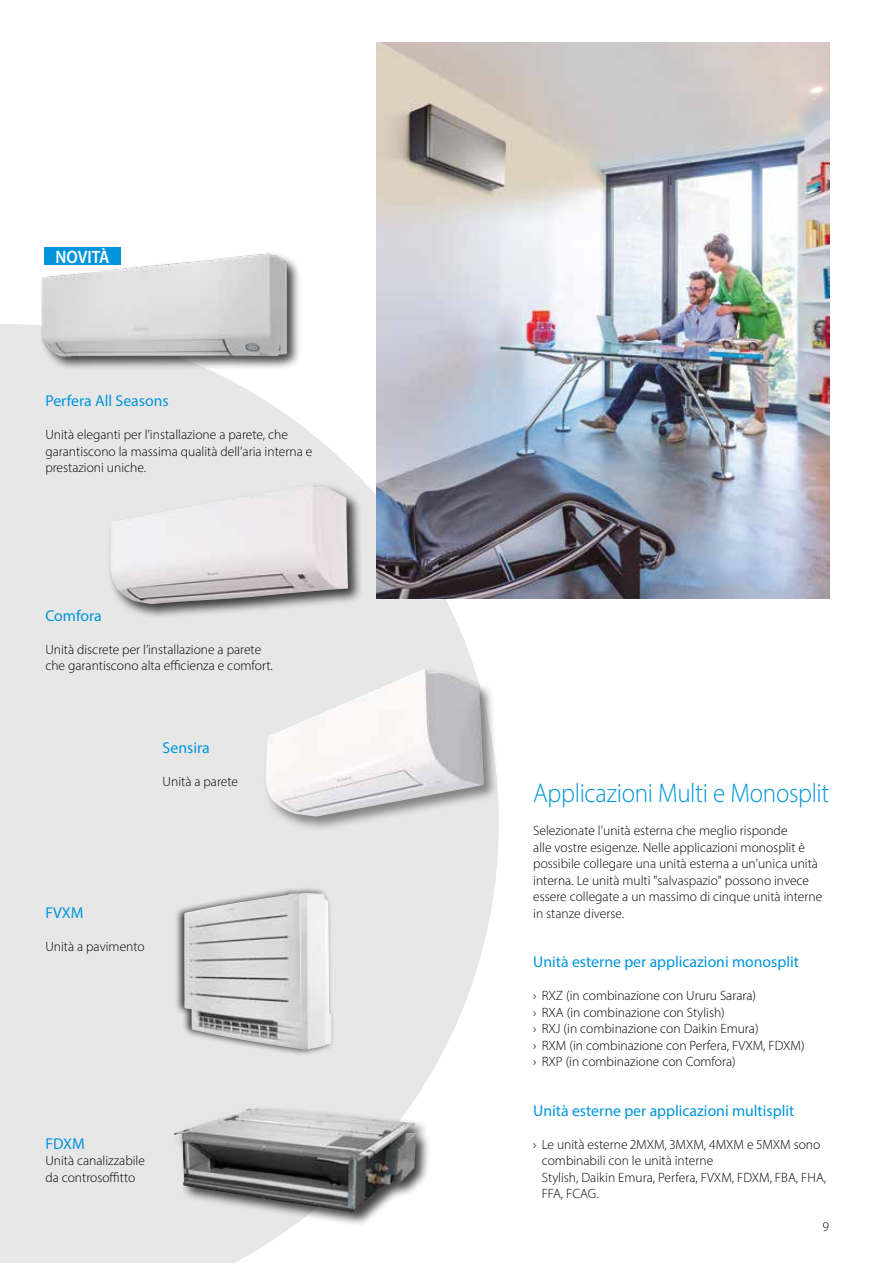
<style>
.page{position:relative;width:893px;height:1263px;background:#fff}
.page>*{position:absolute;margin:0;border:0;box-sizing:border-box;transform-origin:0 0}
.t1{font:300 27px "Myriad Pro";letter-spacing:-.015em;color:#0095db;scale:.93 1}
.t2{font:600 18px "Myriad Pro";color:#fff;scale:.9 1}
.t3{font:15.75px "Myriad Pro";color:#0095db}
.t4{font:300 13.5px/16.5px "Myriad Pro";color:#000}
</style>
<div class="page">
<svg style="left:0;top:300px;width:523px;height:963px"></svg>
<img style="left:377px;top:43px;width:452px;height:555px">
<div style="left:107px;top:482px;width:256px;height:137px;background:#000;opacity:.75"></div>
<img style="left:111px;top:484px;width:237px;height:120px">
<div style="left:174px;top:886px;width:161px;height:170px;background:#000;opacity:.75"></div>
<img style="left:184px;top:893px;width:147px;height:157px">
<div style="left:172px;top:1105px;width:259px;height:122px;background:#000;opacity:.75"></div>
<img style="left:174px;top:1108px;width:242px;height:104px">
<div style="left:263px;top:666px;width:236px;height:165px;background:#646363;opacity:.75"></div>
<img style="left:266px;top:669px;width:218px;height:147px">
<div style="left:40px;top:251px;width:262px;height:120px;background:#000;opacity:.75"></div>
<img style="left:38px;top:251px;width:253px;height:122px">
<div style="left:44px;top:248px;width:77px;height:17px;background:#0095db"></div>
<h2 class="t2" style="left:56px;top:246px;width:61px">NOVITÀ</h2>
<p class="t3" style="left:45px;top:391px;width:125px">Perfera All Seasons</p>
<p class="t4" style="left:45px;top:426px;width:268px">Unità eleganti per l'installazione a parete, che garantiscono la massima qualità dell'aria interna e prestazioni uniche.</p>
<p class="t3" style="left:45px;top:606px;width:58px">Comfora</p>
<p class="t4" style="left:45px;top:641px;width:229px">Unità discrete per l’installazione a parete che garantiscono alta efficienza e comfort.</p>
<p class="t3" style="left:163px;top:738px;width:49px">Sensira</p>
<p class="t4" style="left:163px;top:773px;width:77px">Unità a parete</p>
<p class="t3" style="left:45px;top:903px;width:40px">FVXM</p>
<p class="t4" style="left:45px;top:938px;width:101px">Unità a pavimento</p>
<p class="t3" style="left:45px;top:1134px;width:41px">FDXM</p>
<p class="t4" style="left:45px;top:1152px;width:101px">Unità canalizzabile da controsoffitto</p>
<h1 class="t1" style="left:533px;top:777px;width:320px">Applicazioni Multi e Monosplit</h1>
<p class="t4" style="left:533px;top:822px;width:290px">Selezionate l'unità esterna che meglio risponde<br>alle vostre esigenze. Nelle applicazioni monosplit è possibile collegare una unità esterna a un'unica unità interna. Le unità multi "salvaspazio" possono invece essere collegate a un massimo di cinque unità interne in stanze diverse.</p>
<p class="t3" style="left:533px;top:952px;width:267px">Unità esterne per applicazioni monosplit</p>
<p class="t4" style="left:533px;top:987px;width:273px">› RXZ (in combinazione con Ururu Sarara)<br>› RXA (in combinazione con Stylish)<br>› RXJ (in combinazione con Daikin Emura)<br>› RXM (in combinazione con Perfera, FVXM, FDXM) › RXP (in combinazione con Comfora)</p>
<p class="t3" style="left:533px;top:1101px;width:263px">Unità esterne per applicazioni multisplit</p>
<p class="t4" style="left:542px;top:1136px;width:286px;text-indent:-9px">› Le unità esterne 2MXM, 3MXM, 4MXM e 5MXM sono combinabili con le unità interne<br>Stylish, Daikin Emura, Perfera, FVXM, FDXM, FBA, FHA, FFA, FCAG.</p>
<p class="t4" style="left:822px;top:1218px;width:8px">9</p>
</div>
